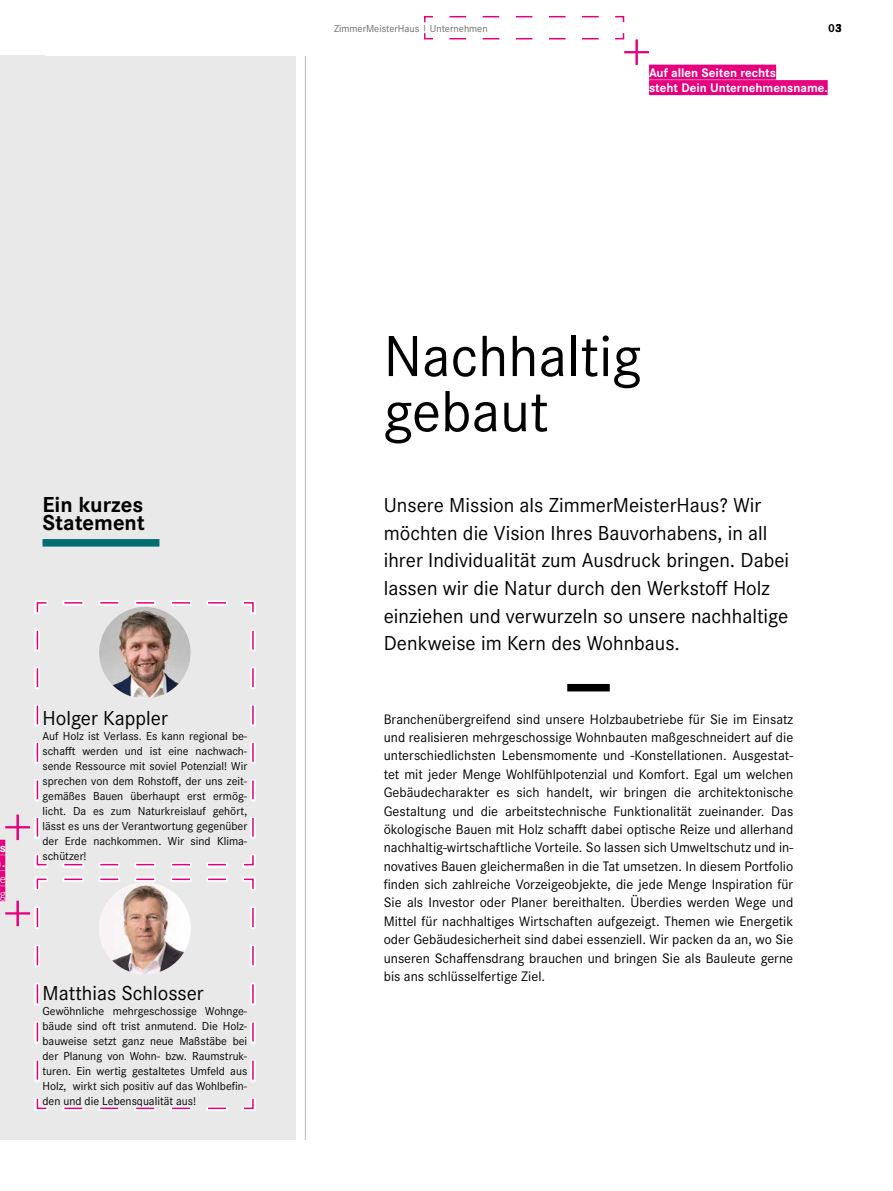
<style>
.page{position:relative;width:893px;height:1191px;background:#fff}
.page>*{position:absolute;margin:0;border:0;box-sizing:border-box;transform-origin:0 0}
.t1{font:60px/55.2px "Corporate S";color:#000}
.t2{font:700 22.5px/18.5px "Corporate S";color:#000}
.t3{font:21px/27.6px "Corporate S";color:#000}
.t4{font:14.25px/18.3px "Corporate S";color:#000;text-align:justify}
.t5{font:700 12.9px/15.5px "Corporate S";color:#fff}
.t6{font:300 12.9px/15.5px "Corporate S";color:#fff}
.t7{font:12px/15px "Corporate S";color:#000;text-align:justify}
.t8{font:700 12px "Corporate S";color:#000}
.t9{font:10.5px "Corporate S";color:#6b6b6a}
</style>
<div class="page">
<div style="left:0;top:55px;width:296px;height:1085px;background:#e9e9e9"></div>
<div style="left:43px;top:539px;width:116px;height:7px;background:#006e73"></div>
<hr style="left:305px;top:55px;width:1px;height:1085px;background:#bababa">
<div style="left:567px;top:684px;width:43px;height:7px;background:#000"></div>
<svg style="left:35px;top:600px;width:221px;height:267px"></svg>
<svg style="left:36px;top:601px;width:218px;height:265px"></svg>
<svg style="left:35px;top:876px;width:221px;height:235px"></svg>
<svg style="left:36px;top:877px;width:218px;height:232px"></svg>
<div style="left:0;top:839px;width:5px;height:15px;background:#e6007d"></div>
<div style="left:0;top:855px;width:5px;height:15px;background:#e6007d"></div>
<div style="left:0;top:870px;width:5px;height:15px;background:#e6007d"></div>
<div style="left:0;top:886px;width:5px;height:15px;background:#e6007d"></div>
<svg style="left:5px;top:814px;width:25px;height:26px"></svg>
<svg style="left:5px;top:900px;width:25px;height:26px"></svg>
<div style="left:649px;top:65px;width:127px;height:15px;background:#e6007d"></div>
<div style="left:649px;top:80px;width:179px;height:15px;background:#e6007d"></div>
<svg style="left:424px;top:15px;width:225px;height:50px"></svg>
<p class="t9" style="left:334px;top:22px;width:155px">ZimmerMeisterHaus | Unternehmen</p>
<p class="t9" style="left:292px;top:22px;width:233px">ZimmerMeisterHaus | Mehrgeschossige Woh gebäude</p>
<p class="t8" style="left:828px;top:19px;width:15px">03</p>
<p class="t5" style="left:649px;top:64px;width:180px">Auf allen Seiten rechts<br>steht Dein Unternehmensname.</p>
<h2 class="t2" style="left:43px;top:494px;width:104px">Ein kurzes<br>Statement</h2>
<p class="t5" style="left:-1px;top:839px;width:8px">s .</p>
<p class="t6" style="left:-1px;top:870px;width:8px">e g</p>
<h3 class="t3" style="left:43px;top:704px;width:127px">Holger Kappler</h3>
<p class="t7" style="left:43px;top:728px;width:206px">Auf Holz ist Verlass. Es kann regional be&shy;schafft werden und ist eine nachwach&shy;sende Ressource mit soviel Potenzial! Wir sprechen von dem Rohstoff, der uns zeit&shy;gemäßes Bauen überhaupt erst ermög&shy;licht. Da es zum Naturkreislauf gehört, lässt es uns der Verantwortung gegenüber der Erde nachkommen. Wir sind Klima&shy;schützer!</p>
<h3 class="t3" style="left:43px;top:979px;width:163px">Matthias Schlosser</h3>
<p class="t7" style="left:43px;top:1003px;width:206px">Gewöhnliche mehrgeschossige Wohnge&shy;bäude sind oft trist anmutend. Die Holz&shy;bauweise setzt ganz neue Maßstäbe bei der Planung von Wohn- bzw. Raumstruk&shy;turen. Ein wertig gestaltetes Umfeld aus Holz, wirkt sich positiv auf das Wohlbefin&shy;den und die Lebensqualität aus!</p>
<h1 class="t1" style="left:384px;top:329px;width:259px">Nachhaltig gebaut</h1>
<p class="t3" style="left:384px;top:492px;width:407px">Unsere Mission als ZimmerMeisterHaus? Wir möchten die Vision Ihres Bauvorhabens, in all ihrer Individualität zum Ausdruck bringen. Dabei lassen wir die Natur durch den Werkstoff Holz einziehen und verwurzeln so unsere nachhaltige Denkweise im Kern des Wohnbaus.</p>
<p class="t4" style="left:384px;top:710px;width:411px">Branchenübergreifend sind unsere Holzbaubetriebe für Sie im Einsatz und realisieren mehrgeschossige Wohnbauten maßgeschneidert auf die unterschiedlichsten Lebensmomente und -Konstellationen. Ausgestat&shy;tet mit jeder Menge Wohlfühlpotenzial und Komfort. Egal um welchen Gebäudecharakter es sich handelt, wir bringen die architektonische Gestaltung und die arbeitstechnische Funktionalität zueinander. Das ökologische Bauen mit Holz schafft dabei optische Reize und allerhand nachhaltig-wirtschaftliche Vorteile. So lassen sich Umweltschutz und in&shy;novatives Bauen gleichermaßen in die Tat umsetzen. In diesem Portfolio finden sich zahlreiche Vorzeigeobjekte, die jede Menge Inspiration für Sie als Investor oder Planer bereithalten. Überdies werden Wege und Mittel für nachhaltiges Wirtschaften aufgezeigt. Themen wie Energetik oder Gebäudesicherheit sind dabei essenziell. Wir packen da an, wo Sie unseren Schaffensdrang brauchen und bringen Sie als Bauleute gerne bis ans schlüsselfertige Ziel.</p>
</div>
